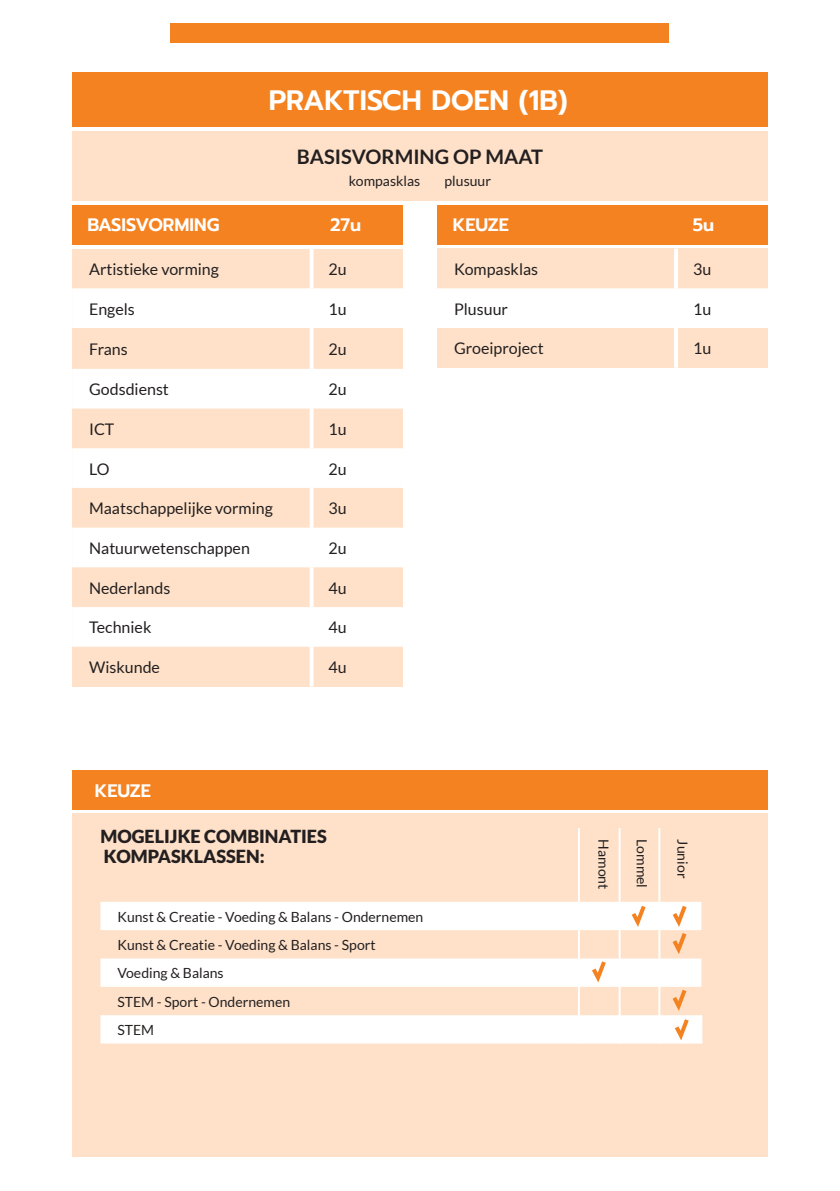
<style>
.page{position:relative;width:840px;height:1191px;background:#fff}
.page>*{position:absolute;margin:0;border:0;box-sizing:border-box;transform-origin:0 0}
.t1{font:600 28px "Prompt";color:#fff}
.t2{font:700 20px "Lato";color:#231f20}
.t3{font:900 18px/20px "Lato";color:#231f20}
.t4{font:600 18px "Prompt";color:#fff}
.t5{font:16px "Lato";color:#231f20}
.t6{font:14px/28.4px "Lato";color:#231f20}
</style>
<div class="page">
<div style="left:170px;top:6px;width:499px;height:37px;background:#f58220"></div>
<div style="left:72px;top:72px;width:695px;height:55px;background:#f58220"></div>
<div style="left:72px;top:131px;width:695px;height:70px;background:#fee1c8"></div>
<div style="left:72px;top:205px;width:331px;height:39px;background:#f58220"></div>
<div style="left:437px;top:205px;width:330px;height:39px;background:#f58220"></div>
<div style="left:72px;top:249px;width:331px;height:437px;background:#fee1c8"></div>
<svg style="left:72px;top:288px;width:331px;height:359px;fill:#fff"></svg>
<svg style="left:309px;top:249px;width:4px;height:39px"></svg>
<hr style="left:309px;top:288px;width:4px;height:40px;background:#fff">
<svg style="left:309px;top:328px;width:4px;height:41px"></svg>
<hr style="left:309px;top:369px;width:4px;height:39px;background:#fff">
<svg style="left:309px;top:408px;width:4px;height:40px"></svg>
<hr style="left:309px;top:448px;width:4px;height:40px;background:#fff">
<svg style="left:309px;top:488px;width:4px;height:39px"></svg>
<hr style="left:309px;top:527px;width:4px;height:40px;background:#fff">
<svg style="left:309px;top:567px;width:4px;height:40px"></svg>
<hr style="left:309px;top:607px;width:4px;height:40px;background:#fff">
<svg style="left:309px;top:647px;width:4px;height:39px"></svg>
<div style="left:437px;top:249px;width:330px;height:119px;background:#fee1c8"></div>
<div style="left:437px;top:288px;width:330px;height:40px;background:#fff"></div>
<svg style="left:674px;top:249px;width:3px;height:39px"></svg>
<hr style="left:673px;top:288px;width:4px;height:40px;background:#fff">
<svg style="left:674px;top:328px;width:3px;height:40px"></svg>
<div style="left:72px;top:814px;width:695px;height:343px;background:#fee1c8"></div>
<div style="left:72px;top:770px;width:695px;height:39px;background:#f58220"></div>
<svg style="left:100px;top:901px;width:601px;height:142px;fill:#fff"></svg>
<hr style="left:577px;top:828px;width:2px;height:73px;background:#fff">
<hr style="left:618px;top:828px;width:2px;height:73px;background:#fff">
<hr style="left:577px;top:901px;width:2px;height:29px;background:#fff">
<hr style="left:618px;top:901px;width:2px;height:29px;background:#fff">
<hr style="left:577px;top:930px;width:2px;height:28px;background:#fff">
<hr style="left:618px;top:930px;width:2px;height:28px;background:#fff">
<hr style="left:577px;top:958px;width:2px;height:28px;background:#fff">
<hr style="left:618px;top:958px;width:2px;height:28px;background:#fff">
<hr style="left:577px;top:986px;width:2px;height:29px;background:#fff">
<hr style="left:618px;top:986px;width:2px;height:29px;background:#fff">
<hr style="left:658px;top:828px;width:2px;height:73px;background:#fff">
<hr style="left:658px;top:901px;width:2px;height:29px;background:#fff">
<hr style="left:658px;top:930px;width:2px;height:28px;background:#fff">
<hr style="left:658px;top:958px;width:2px;height:28px;background:#fff">
<hr style="left:658px;top:986px;width:2px;height:29px;background:#fff">
<hr style="left:577px;top:1015px;width:2px;height:28px;background:#fff">
<hr style="left:618px;top:1015px;width:2px;height:28px;background:#fff">
<hr style="left:658px;top:1015px;width:2px;height:28px;background:#fff">
<hr style="left:700px;top:1015px;width:2px;height:28px;background:#fff">
<svg style="left:668px;top:901px;width:21px;height:58px"></svg>
<svg style="left:588px;top:957px;width:20px;height:30px"></svg>
<svg style="left:668px;top:985px;width:23px;height:59px"></svg>
<svg style="left:627px;top:901px;width:21px;height:31px"></svg>
<div style="left:0;top:0;width:839px;height:23px;background:#fff"></div>
<h1 class="t1" style="left:269px;top:79px;width:73px">PRAKTISCH</h1>
<h1 class="t1" style="left:431px;top:79px;width:40px">DOEN</h1>
<h1 class="t1" style="left:518px;top:79px;width:50px">(1B)</h1>
<p class="t2" style="left:297px;top:146px;width:247px">BASISVORMING OP MAAT</p>
<p class="t6" style="left:349px;top:167px;width:73px">kompasklas</p>
<p class="t6" style="left:444px;top:167px;width:48px">plusuur</p>
<p class="t4" style="left:87px;top:212px;width:132px">BASISVORMING</p>
<p class="t4" style="left:330px;top:212px;width:33px">27U</p>
<p class="t4" style="left:452px;top:212px;width:12px">KEUZE</p>
<p class="t4" style="left:692px;top:212px;width:23px">5U</p>
<p class="t5" style="left:89px;top:260px;width:131px">Artistieke vorming</p>
<p class="t5" style="left:328px;top:260px;width:20px">2u</p>
<p class="t5" style="left:89px;top:300px;width:47px">Engels</p>
<p class="t5" style="left:328px;top:300px;width:20px">1u</p>
<p class="t5" style="left:89px;top:340px;width:40px">Frans</p>
<p class="t5" style="left:328px;top:340px;width:20px">2u</p>
<p class="t5" style="left:89px;top:380px;width:81px">Godsdienst</p>
<p class="t5" style="left:328px;top:380px;width:20px">2u</p>
<p class="t5" style="left:89px;top:420px;width:27px">ICT</p>
<p class="t5" style="left:328px;top:420px;width:20px">1u</p>
<p class="t5" style="left:89px;top:460px;width:22px">LO</p>
<p class="t5" style="left:328px;top:460px;width:20px">2u</p>
<p class="t5" style="left:89px;top:499px;width:185px">Maatschappelijke vorming</p>
<p class="t5" style="left:328px;top:499px;width:20px">3u</p>
<p class="t5" style="left:89px;top:539px;width:162px">Natuurwetenschappen</p>
<p class="t5" style="left:328px;top:539px;width:20px">2u</p>
<p class="t5" style="left:89px;top:579px;width:83px">Nederlands</p>
<p class="t5" style="left:328px;top:579px;width:20px">4u</p>
<p class="t5" style="left:89px;top:618px;width:64px">Techniek</p>
<p class="t5" style="left:328px;top:618px;width:20px">4u</p>
<p class="t5" style="left:89px;top:658px;width:72px">Wiskunde</p>
<p class="t5" style="left:328px;top:658px;width:20px">4u</p>
<p class="t5" style="left:454px;top:260px;width:86px">Kompasklas</p>
<p class="t5" style="left:692px;top:260px;width:20px">3u</p>
<p class="t5" style="left:454px;top:300px;width:55px">Plusuur</p>
<p class="t5" style="left:692px;top:300px;width:20px">1u</p>
<p class="t5" style="left:454px;top:339px;width:91px">Groeiproject</p>
<p class="t5" style="left:692px;top:339px;width:20px">1u</p>
<p class="t4" style="left:95px;top:777px;width:12px">KEUZE</p>
<p class="t3" style="left:100px;top:825px;width:228px">MOGELIJKE COMBINATIES<br>KOMPASKLASSEN :</p>
<p class="t6" style="left:117px;top:902px;width:307px">Kunst &amp; Creatie - Voeding &amp; Balans - Ondernemen<br>Kunst &amp; Creatie - Voeding &amp; Balans - Sport<br>Voeding &amp; Balans<br>STEM - Sport - Ondernemen<br>STEM</p>
<p class="t6" style="left:617px;top:839px;width:51px;rotate:90deg">Hamont</p>
<p class="t6" style="left:655px;top:839px;width:50px;rotate:90deg">Lommel</p>
<p class="t6" style="left:696px;top:839px;width:40px;rotate:90deg">Junior</p>
</div>
